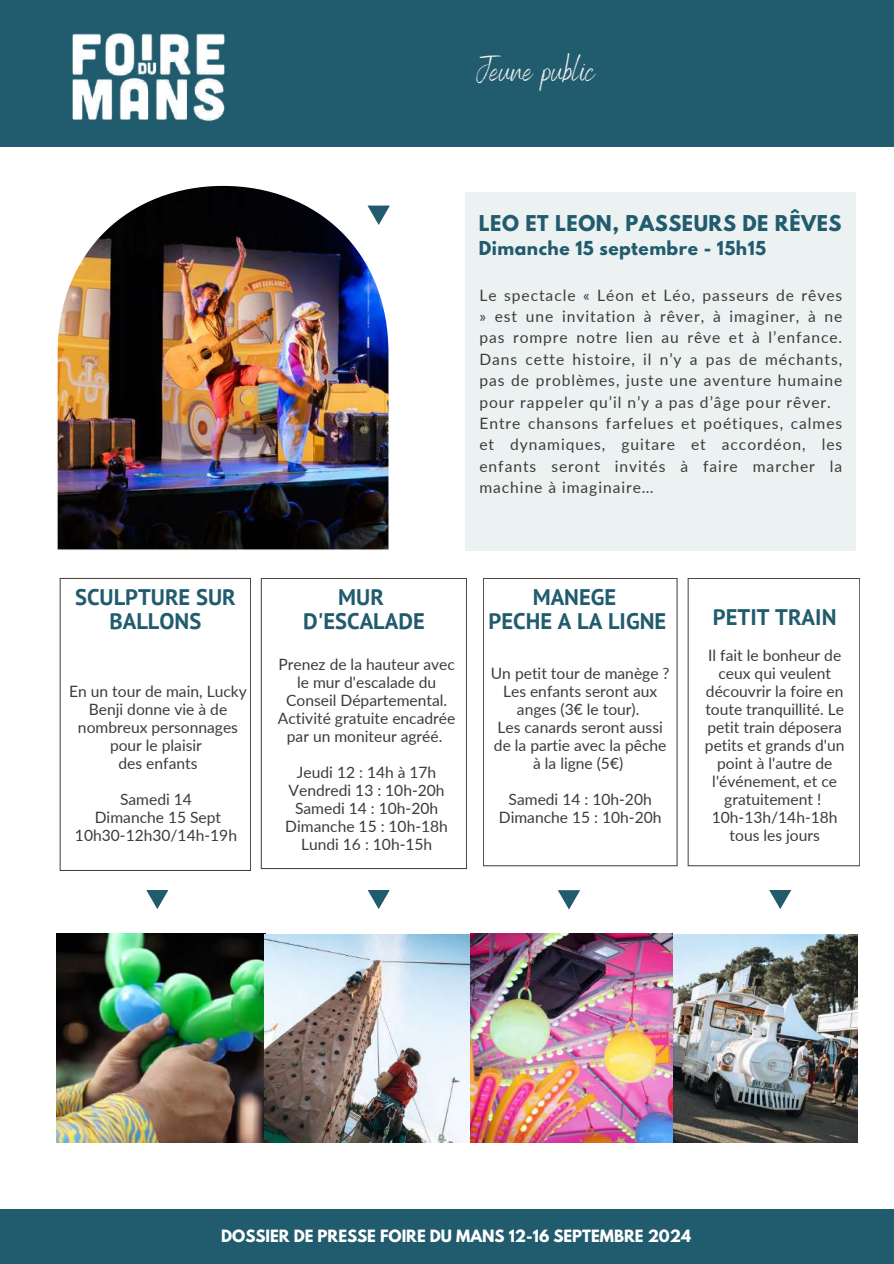
<style>
.page{position:relative;width:894px;height:1264px;background:#fff}
.page>*{position:absolute;margin:0;border:0;box-sizing:border-box;transform-origin:0 0}
.t1{font:33px "Benedict";color:#edeeed}
.t2{font:700 22.5px/23.7px "PT Sans";color:#215b6e;text-align:center}
.t3{font:700 19.35px "League Spartan";letter-spacing:.03em;color:#215b6e}
.t4{font:700 17.1px "League Spartan";letter-spacing:.03em;color:#215b6e}
.t5{font:15.6px/18px "Lato";color:#3d3c3a;text-align:center}
.t6{font:15.6px/21.3px "Lato";letter-spacing:.06em;color:#3d3c3a}
.t7{font:700 15px "League Spartan";color:#fff}
</style>
<div class="page">
<div style="left:465px;top:192px;width:390px;height:359px;background:#ecf2f2"></div>
<div style="left:0;top:1209px;width:893px;height:54px;background:#215b6e"></div>
<img style="left:56px;top:933px;width:414px;height:209px">
<svg style="left:60px;top:578px;width:191px;height:293px"></svg>
<svg style="left:687px;top:578px;width:173px;height:288px"></svg>
<svg style="left:146px;top:890px;width:22px;height:19px"></svg>
<svg style="left:261px;top:578px;width:206px;height:291px"></svg>
<svg style="left:367px;top:890px;width:23px;height:19px"></svg>
<svg style="left:769px;top:890px;width:22px;height:19px"></svg>
<div style="left:0;top:0;width:893px;height:147px;background:#215b6e"></div>
<img style="left:57px;top:185px;width:333px;height:365px">
<img style="left:72px;top:33px;width:153px;height:88px">
<svg style="left:483px;top:578px;width:194px;height:288px"></svg>
<svg style="left:558px;top:890px;width:22px;height:19px"></svg>
<img style="left:672px;top:934px;width:185px;height:208px">
<img style="left:470px;top:933px;width:202px;height:209px">
<h1 class="t1" style="left:476px;top:50px;width:119px">Jeune public</h1>
<p class="t3" style="left:478px;top:213px;width:364px">LEO ET LEON, PASSEURS DE RÊVES</p>
<p class="t4" style="left:478px;top:240px;width:289px">Dimanche 15 septembre - 15h15</p>
<p class="t6" style="left:479px;top:284px;width:364px">Le spectacle « Léon et Léo, passeurs de rêves » est une invitation à rêver, à imaginer, à ne pas rompre notre lien au rêve et à l’enfance.<br>Dans cette histoire, il n’y a pas de méchants, pas de problèmes, juste une aventure humaine pour rappeler qu’il n’y a pas d’âge pour rêver.<br>Entre chansons farfelues et poétiques, calmes et dynamiques, guitare et accordéon, les enfants seront invités à faire marcher la machine à imaginaire…</p>
<h2 class="t2" style="left:75px;top:585px;width:162px">SCULPTURE SUR<br>BALLONS</h2>
<p class="t5" style="left:69px;top:682px;width:179px">En un tour de main, Lucky<br>Benji donne vie à de nombreux personnages pour le plaisir<br>des enfants</p>
<p class="t5" style="left:75px;top:790px;width:163px">Samedi 14<br>Dimanche 15 Sept<br>10h30-12h30/14h-19h</p>
<h2 class="t2" style="left:303px;top:585px;width:123px">MUR<br>D'ESCALADE</h2>
<p class="t5" style="left:278px;top:655px;width:179px">Prenez de la hauteur avec le mur d'escalade du<br>Conseil Départemental.<br>Activité gratuite encadrée par un moniteur agréé.</p>
<p class="t5" style="left:285px;top:763px;width:164px">Jeudi 12 : 14h à 17h<br>Vendredi 13 : 10h-20h<br>Samedi 14 : 10h-20h<br>Dimanche 15 : 10h-18h<br>Lundi 16 : 10h-15h</p>
<h2 class="t2" style="left:488px;top:585px;width:179px">MANEGE<br>PECHE A LA LIGNE</h2>
<p class="t5" style="left:490px;top:664px;width:180px">Un petit tour de manège ?<br>Les enfants seront aux anges (3€ le tour).<br>Les canards seront aussi de la partie avec la pêche à la ligne (5€)</p>
<p class="t5" style="left:498px;top:790px;width:164px">Samedi 14 : 10h-20h<br>Dimanche 15 : 10h-20h</p>
<h2 class="t2" style="left:712px;top:605px;width:125px">PETIT TRAIN</h2>
<p class="t5" style="left:704px;top:646px;width:141px">Il fait le bonheur de ceux qui veulent découvrir la foire en toute tranquillité. Le petit train déposera petits et grands d'un point à l'autre de l'événement, et ce gratuitement !<br>10h-13h/14h-18h tous les jours</p>
<p class="t7" style="left:221px;top:1228px;width:471px">DOSSIER DE PRESSE FOIRE DU MANS 12-16 SEPTEMBRE 2024</p>
</div>
